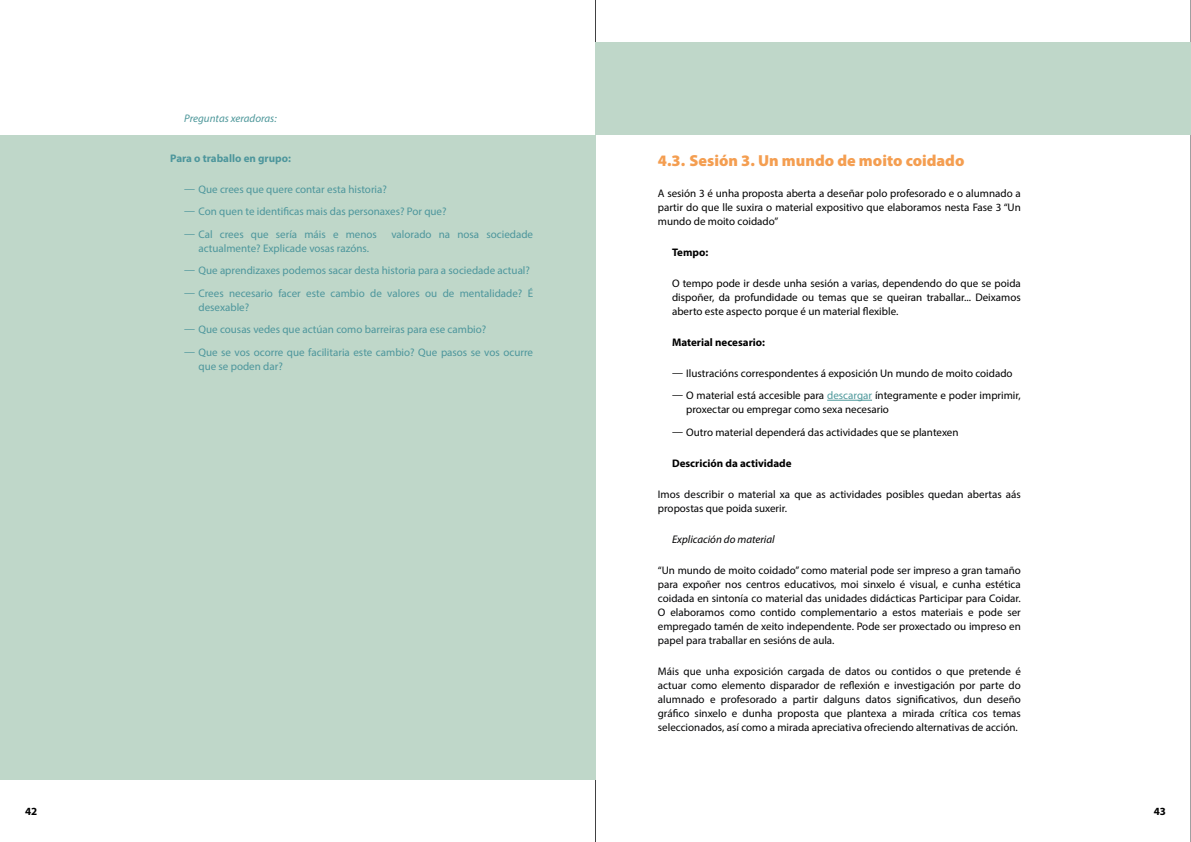
<style>
.page{position:relative;width:1191px;height:842px;background:#fff}
.page>*{position:absolute;margin:0;border:0;box-sizing:border-box;transform-origin:0 0}
.t1{font:16px "Myriad Variable Concept";color:#f49e51}
.t2{font:11px/14px "Myriad Pro";color:#020203;text-align:justify}
.t3{font:11px/14px "Myriad Pro";color:#000;text-align:justify}
.t4{font:11px/22.5px "Myriad Pro";color:#4d969c}
.t5{font:700 11px "Myriad Pro";color:#000}
.t6{font:700 11px "Myriad Pro";color:#4d969c}
.t7{font:italic 11px "Myriad Pro";color:#020203}
.t8{font:italic 11px "Myriad Pro";color:#4d979a}
.s1{color:#4d989b}
</style>
<div class="page">
<hr style="left:595px;top:0;width:1px;height:842px;background:#020203">
<hr style="left:1190px;top:0;width:1px;height:842px;background:#020203">
<div style="left:0;top:135px;width:595px;height:645px;background:#bfd7c9"></div>
<div style="left:595px;top:43px;width:596px;height:92px;background:#bfd7c9"></div>
<hr style="left:827px;top:400px;width:45px;height:1px;background:#4d989b">
<p class="t8" style="left:184px;top:111px;width:94px">Preguntas xeradoras:</p>
<p class="t6" style="left:170px;top:151px;width:122px">Para o traballo en grupo:</p>
<p class="t4" style="left:184px;top:178px;width:264px">Ū Que crees que quere contar esta historia?<br>Ū Con quen te identificas mais das personaxes? Por que?<br>Ū Cal crees que sería máis e menos</p>
<p class="t4" style="left:391px;top:223px;width:143px">valorado na nosa sociedade</p>
<p class="t4" style="left:184px;top:237px;width:350px;text-indent:14px">actualmente? Explicade vosas razóns.<br>Ū Que aprendizaxes podemos sacar desta historia para a sociedade actual?<br>Ū Crees necesario facer este cambio de valores ou de mentalidade? É</p>
<p class="t4" style="left:184px;top:296px;width:350px;text-indent:14px">desexable?<br>Ū Que cousas vedes que actúan como barreiras para ese cambio?<br>Ū Que se vos ocorre que facilitaria este cambio? Que pasos se vos ocurre</p>
<p class="t4" style="left:198px;top:355px;width:86px">que se poden dar?</p>
<h1 class="t1" style="left:658px;top:151px;width:308px">4.3. Sesión 3. Un mundo de moito coidado</h1>
<p class="t3" style="left:658px;top:186px;width:364px">A sesión 3 é unha proposta aberta a deseñar polo profesorado e o alumnado a partir do que lle suxira o material expositivo que elaboramos nesta Fase 3 “Un mundo de moito coidado”</p>
<p class="t5" style="left:672px;top:245px;width:38px">Tempo:</p>
<p class="t3" style="left:672px;top:276px;width:350px">O tempo pode ir desde unha sesión a varias, dependendo do que se poida dispoñer, da profundidade ou temas que se queiran traballar... Deixamos aberto este aspecto porque é un material flexible.</p>
<p class="t5" style="left:672px;top:335px;width:94px">Material necesario:</p>
<p class="t3" style="left:672px;top:361px;width:350px;line-height:22.5px">Ū Ilustracións correspondentes á exposición Un mundo de moito coidado<br>Ū O material está accesible para <span class="s1">descargar</span> íntegramente e poder imprimir,</p>
<p class="t3" style="left:672px;top:398px;width:288px;line-height:22.5px;text-indent:14px">proxectar ou empregar como sexa necesario<br>Ū Outro material dependerá das actividades que se plantexen</p>
<p class="t5" style="left:672px;top:456px;width:121px">Descrición da actividade</p>
<p class="t2" style="left:658px;top:487px;width:364px">Imos describir o material xa que as actividades posibles quedan abertas aás propostas que poida suxerir.</p>
<p class="t7" style="left:672px;top:532px;width:104px">Explicación do material</p>
<p class="t2" style="left:658px;top:563px;width:364px">“Un mundo de moito coidado” como material pode ser impreso a gran tamaño para expoñer nos centros educativos, moi sinxelo é visual, e cunha estética coidada en sintonía co material das unidades didácticas Participar para Coidar.<br>O elaboramos como contido complementario a estos materiais e pode ser empregado tamén de xeito independente. Pode ser proxectado ou impreso en papel para traballar en sesións de aula.</p>
<p class="t2" style="left:658px;top:664px;width:364px">Máis que unha exposición cargada de datos ou contidos o que pretende é actuar como elemento disparador de reflexión e investigación por parte do alumnado e profesorado a partir dalguns datos significativos, dun deseño gráfico sinxelo e dunha proposta que plantexa a mirada crítica cos temas seleccionados, así como a mirada apreciativa ofreciendo alternativas de acción.</p>
<p class="t5" style="left:25px;top:804px;width:14px">42</p>
<p class="t5" style="left:1153px;top:804px;width:14px">43</p>
</div>
